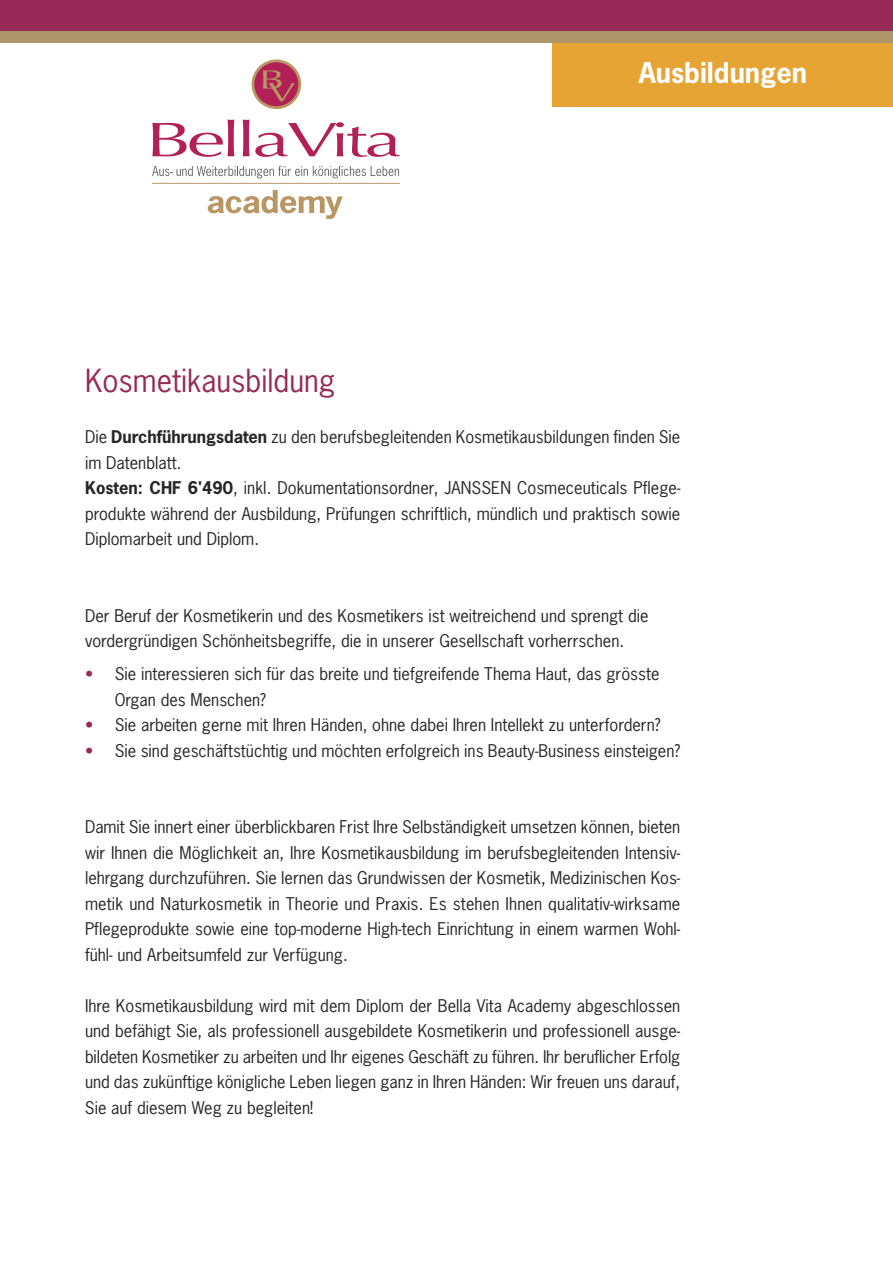
<style>
.page{position:relative;width:893px;height:1263px;background:#fff}
.page>*{position:absolute;margin:0;border:0;box-sizing:border-box;transform-origin:0 0}
.t1{font:30px "Porsche News Gothic";color:#982a58}
.t2{font:700 27px "Porsche News Gothic";color:#fff}
.t3{font:16.5px/25.5px "Porsche News Gothic";color:#272627}
.s1{font-weight:700}
.s2{color:#982a58}
</style>
<div class="page">
<div style="left:553px;top:39px;width:340px;height:67px;background:#e6a434"></div>
<div style="left:0;top:30px;width:893px;height:13px;background:#ae966a"></div>
<svg style="left:152px;top:120px;width:82px;height:37px"></svg>
<svg style="left:243px;top:120px;width:157px;height:37px"></svg>
<svg style="left:152px;top:166px;width:247px;height:12px"></svg>
<svg style="left:208px;top:190px;width:135px;height:29px"></svg>
<svg style="left:253px;top:61px;width:47px;height:47px"></svg>
<div style="left:252px;top:59px;width:49px;height:50px;border:3px solid #b99764;border-radius:50%"></div>
<hr style="left:152px;top:183px;width:248px;height:1px;background:#b99764">
<svg style="left:263px;top:70px;width:32px;height:31px"></svg>
<div style="left:0;top:0;width:893px;height:30px;background:#982a58"></div>
<h2 class="t2" style="left:639px;top:55px;width:170px">Ausbildungen</h2>
<h1 class="t1" style="left:85px;top:361px;width:252px">Kosmetikausbildung</h1>
<p class="t3" style="left:85px;top:424px;width:597px">Die <span class="s1">Durchführungsdaten</span> zu den berufsbegleitenden Kosmetikausbildungen finden Sie im Datenblatt.<br><span class="s1">Kosten: CHF 6'490</span>, inkl. Dokumentationsordner, JANSSEN Cosmeceuticals Pflege&shy;produkte während der Ausbildung, Prüfungen schriftlich, mündlich und praktisch sowie Diplomarbeit und Diplom.</p>
<p class="t3" style="left:85px;top:602px;width:565px">Der Beruf der Kosmetikerin und des Kosmetikers ist weitreichend und sprengt die vordergründigen Schönheitsbegriffe, die in unserer Gesellschaft vorherrschen.</p>
<p class="t3" style="left:115px;top:661px;width:546px;text-indent:-30px"><span class="s2">•</span> Sie interessieren sich für das breite und tiefgreifende Thema Haut, das grösste<br>Organ des Menschen?</p>
<p class="t3" style="left:85px;top:712px;width:577px"><span class="s2">•</span> Sie arbeiten gerne mit Ihren Händen, ohne dabei Ihren Intellekt zu unterfordern?</p>
<p class="t3" style="left:85px;top:737px;width:597px"><span class="s2">•</span> Sie sind geschäftstüchtig und möchten erfolgreich ins Beauty-Business einsteigen?</p>
<p class="t3" style="left:85px;top:814px;width:597px;text-align:justify">Damit Sie innert einer überblickbaren Frist Ihre Selbständigkeit umsetzen können, bieten wir Ihnen die Möglichkeit an, Ihre Kosmetikausbildung im berufsbegleitenden Intensiv&shy;lehrgang durchzuführen. Sie lernen das Grundwissen der Kosmetik, Medizinischen Kos&shy;metik und Naturkosmetik in Theorie und Praxis. Es stehen Ihnen qualitativ-wirksame Pflegeprodukte sowie eine top-moderne High-tech Einrichtung in einem warmen Wohl&shy;fühl- und Arbeitsumfeld zur Verfügung.</p>
<p class="t3" style="left:85px;top:992px;width:597px;text-align:justify">Ihre Kosmetikausbildung wird mit dem Diplom der Bella Vita Academy abgeschlossen und befähigt Sie, als professionell ausgebildete Kosmetikerin und professionell ausge&shy;bildeten Kosmetiker zu arbeiten und Ihr eigenes Geschäft zu führen. Ihr beruflicher Erfolg und das zukünftige königliche Leben liegen ganz in Ihren Händen: Wir freuen uns darauf, Sie auf diesem Weg zu begleiten!</p>
</div>
